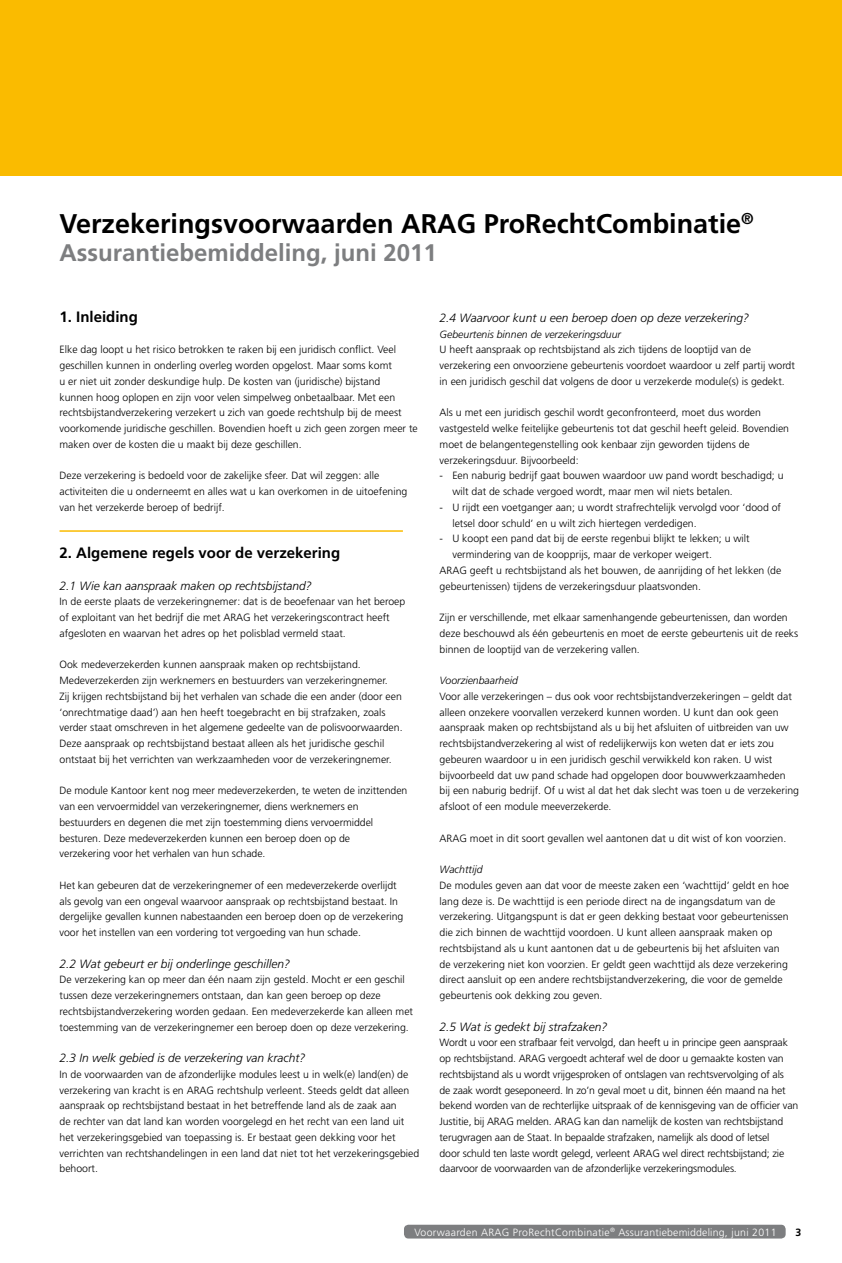
<style>
.page{position:relative;width:842px;height:1263px;background:#fff}
.page>*{position:absolute;margin:0;border:0;box-sizing:border-box;transform-origin:0 0}
.t1{font:700 27px "Frutiger";color:#000}
.t2{font:700 24px "Frutiger";color:#7d7e80}
.t3{font:700 15px "Frutiger";color:#000}
.t4{font:italic 300 12px "Frutiger";color:#000}
.t5{font:300 10.5px/15.8px "Frutiger";color:#000}
.t6{font:300 10.5px "Frutiger";letter-spacing:.03em;color:#fff}
.t7{font:italic 300 10.5px "Frutiger";color:#000}
.t8{font:700 10.5px "Frutiger";color:#000}
</style>
<div class="page">
<hr style="left:60px;top:530px;width:343px;height:2px;background:#fabb00">
<div style="left:404px;top:1225px;width:382px;height:13px;background:#7d7e80;border-radius:5px"></div>
<div style="left:0;top:0;width:842px;height:175px;background:#fabb00"></div>
<h1 class="t1" style="left:60px;top:208px;width:696px">Verzekeringsvoorwaarden ARAG ProRechtCombinatie<sup>®</sup></h1>
<h2 class="t2" style="left:60px;top:239px;width:379px">Assurantiebemiddeling, juni 2011</h2>
<h3 class="t3" style="left:60px;top:308px;width:80px">1. Inleiding</h3>
<p class="t5" style="left:60px;top:342px;width:360px">Elke dag loopt u het risico betrokken te raken bij een juridisch conflict. Veel geschillen kunnen in onderling overleg worden opgelost. Maar soms komt<br>u er niet uit zonder deskundige hulp. De kosten van (juridische) bijstand<br>kunnen hoog oplopen en zijn voor velen simpelweg onbetaalbaar. Met een rechtsbijstandverzekering verzekert u zich van goede rechtshulp bij de meest voorkomende juridische geschillen. Bovendien hoeft u zich geen zorgen meer te maken over de kosten die u maakt bij deze geschillen.</p>
<p class="t5" style="left:60px;top:468px;width:349px">Deze verzekering is bedoeld voor de zakelijke sfeer. Dat wil zeggen: alle activiteiten die u onderneemt en alles wat u kan overkomen in de uitoefening van het verzekerde beroep of bedrijf.</p>
<h3 class="t3" style="left:60px;top:544px;width:282px">2. Algemene regels voor de verzekering</h3>
<p class="t4" style="left:60px;top:578px;width:254px">2.1 Wie kan aanspraak maken op rechtsbijstand?</p>
<p class="t5" style="left:60px;top:594px;width:347px">In de eerste plaats de verzekeringnemer: dat is de beoefenaar van het beroep of exploitant van het bedrijf die met ARAG het verzekeringscontract heeft afgesloten en waarvan het adres op het polisblad vermeld staat.</p>
<p class="t5" style="left:60px;top:657px;width:345px">Ook medeverzekerden kunnen aanspraak maken op rechtsbijstand.<br>Medeverzekerden zijn werknemers en bestuurders van verzekeringnemer.<br>Zij krijgen rechtsbijstand bij het verhalen van schade die een ander (door een ‘onrechtmatige daad’) aan hen heeft toegebracht en bij strafzaken, zoals verder staat omschreven in het algemene gedeelte van de polisvoorwaarden.<br>Deze aanspraak op rechtsbijstand bestaat alleen als het juridische geschil ontstaat bij het verrichten van werkzaamheden voor de verzekeringnemer.</p>
<p class="t5" style="left:60px;top:783px;width:349px">De module Kantoor kent nog meer medeverzekerden, te weten de inzittenden van een vervoermiddel van verzekeringnemer, diens werknemers en bestuurders en degenen die met zijn toestemming diens vervoermiddel besturen. Deze medeverzekerden kunnen een beroep doen op de<br>verzekering voor het verhalen van hun schade.</p>
<p class="t5" style="left:60px;top:877px;width:345px">Het kan gebeuren dat de verzekeringnemer of een medeverzekerde overlijdt als gevolg van een ongeval waarvoor aanspraak op rechtsbijstand bestaat. In dergelijke gevallen kunnen nabestaanden een beroep doen op de verzekering voor het instellen van een vordering tot vergoeding van hun schade.</p>
<p class="t4" style="left:60px;top:956px;width:232px">2.2 Wat gebeurt er bij onderlinge geschillen?</p>
<p class="t5" style="left:60px;top:972px;width:355px">De verzekering kan op meer dan één naam zijn gesteld. Mocht er een geschil tussen deze verzekeringnemers ontstaan, dan kan geen beroep op deze rechtsbijstandverzekering worden gedaan. Een medeverzekerde kan alleen met toestemming van de verzekeringnemer een beroep doen op deze verzekering.</p>
<p class="t4" style="left:60px;top:1051px;width:248px">2.3 In welk gebied is de verzekering van kracht?</p>
<p class="t5" style="left:60px;top:1066px;width:361px">In de voorwaarden van de afzonderlijke modules leest u in welk(e) land(en) de verzekering van kracht is en ARAG rechtshulp verleent. Steeds geldt dat alleen aanspraak op rechtsbijstand bestaat in het betreffende land als de zaak aan<br>de rechter van dat land kan worden voorgelegd en het recht van een land uit het verzekeringsgebied van toepassing is. Er bestaat geen dekking voor het verrichten van rechtshandelingen in een land dat niet tot het verzekeringsgebied behoort.</p>
<p class="t4" style="left:440px;top:311px;width:311px">2.4 Waarvoor kunt u een beroep doen op deze verzekering?</p>
<p class="t7" style="left:440px;top:328px;width:183px">Gebeurtenis binnen de verzekeringsduur</p>
<p class="t5" style="left:440px;top:342px;width:357px">U heeft aanspraak op rechtsbijstand als zich tijdens de looptijd van de verzekering een onvoorziene gebeurtenis voordoet waardoor u zelf partij wordt in een juridisch geschil dat volgens de door u verzekerde module(s) is gedekt.</p>
<p class="t5" style="left:440px;top:405px;width:351px">Als u met een juridisch geschil wordt geconfronteerd, moet dus worden vastgesteld welke feitelijke gebeurtenis tot dat geschil heeft geleid. Bovendien moet de belangentegenstelling ook kenbaar zijn geworden tijdens de verzekeringsduur. Bijvoorbeeld:</p>
<p class="t5" style="left:452px;top:468px;width:333px;text-indent:-13px">- Een naburig bedrijf gaat bouwen waardoor uw pand wordt beschadigd; u wilt dat de schade vergoed wordt, maar men wil niets betalen.</p>
<p class="t5" style="left:452px;top:499px;width:330px;text-indent:-13px">- U rijdt een voetganger aan; u wordt strafrechtelijk vervolgd voor ‘dood of letsel door schuld’ en u wilt zich hiertegen verdedigen.</p>
<p class="t5" style="left:440px;top:531px;width:312px">- U koopt een pand dat bij de eerste regenbui blijkt te lekken; u wilt</p>
<p class="t5" style="left:452px;top:547px;width:261px">vermindering van de koopprijs, maar de verkoper weigert.</p>
<p class="t5" style="left:440px;top:562px;width:343px">ARAG geeft u rechtsbijstand als het bouwen, de aanrijding of het lekken (de</p>
<p class="t5" style="left:440px;top:578px;width:263px">gebeurtenissen) tijdens de verzekeringsduur plaatsvonden.</p>
<p class="t5" style="left:440px;top:610px;width:360px">Zijn er verschillende, met elkaar samenhangende gebeurtenissen, dan worden deze beschouwd als één gebeurtenis en moet de eerste gebeurtenis uit de reeks binnen de looptijd van de verzekering vallen.</p>
<p class="t7" style="left:440px;top:674px;width:80px">Voorzienbaarheid</p>
<p class="t5" style="left:440px;top:688px;width:361px">Voor alle verzekeringen – dus ook voor rechtsbijstandverzekeringen – geldt dat alleen onzekere voorvallen verzekerd kunnen worden. U kunt dan ook geen aanspraak maken op rechtsbijstand als u bij het afsluiten of uitbreiden van uw rechtsbijstandverzekering al wist of redelijkerwijs kon weten dat er iets zou gebeuren waardoor u in een juridisch geschil verwikkeld kon raken. U wist bijvoorbeeld dat uw pand schade had opgelopen door bouwwerkzaamheden<br>bij een naburig bedrijf. Of u wist al dat het dak slecht was toen u de verzekering afsloot of een module meeverzekerde.</p>
<p class="t5" style="left:440px;top:830px;width:348px">ARAG moet in dit soort gevallen wel aantonen dat u dit wist of kon voorzien.</p>
<p class="t7" style="left:440px;top:863px;width:44px">Wachttijd</p>
<p class="t5" style="left:440px;top:877px;width:351px">De modules geven aan dat voor de meeste zaken een ‘wachttijd’ geldt en hoe lang deze is. De wachttijd is een periode direct na de ingangsdatum van de verzekering. Uitgangspunt is dat er geen dekking bestaat voor gebeurtenissen die zich binnen de wachttijd voordoen. U kunt alleen aanspraak maken op rechtsbijstand als u kunt aantonen dat u de gebeurtenis bij het afsluiten van de verzekering niet kon voorzien. Er geldt geen wachttijd als deze verzekering direct aansluit op een andere rechtsbijstandverzekering, die voor de gemelde gebeurtenis ook dekking zou geven.</p>
<p class="t4" style="left:440px;top:1019px;width:169px">2.5 Wat is gedekt bij strafzaken?</p>
<p class="t5" style="left:440px;top:1035px;width:360px">Wordt u voor een strafbaar feit vervolgd, dan heeft u in principe geen aanspraak op rechtsbijstand. ARAG vergoedt achteraf wel de door u gemaakte kosten van rechtsbijstand als u wordt vrijgesproken of ontslagen van rechtsvervolging of als<br>de zaak wordt geseponeerd. In zo’n geval moet u dit, binnen één maand na het bekend worden van de rechterlijke uitspraak of de kennisgeving van de officier van Justitie, bij ARAG melden. ARAG kan dan namelijk de kosten van rechtsbijstand terugvragen aan de Staat. In bepaalde strafzaken, namelijk als dood of letsel<br>door schuld ten laste wordt gelegd, verleent ARAG wel direct rechtsbijstand; zie daarvoor de voorwaarden van de afzonderlijke verzekeringsmodules.</p>
<p class="t6" style="left:414px;top:1226px;width:364px">Voorwaarden ARAG ProRechtCombinatie<sup>®</sup> Assurantiebemiddeling, juni 2011</p>
<p class="t8" style="left:795px;top:1226px;width:7px">3</p>
</div>
